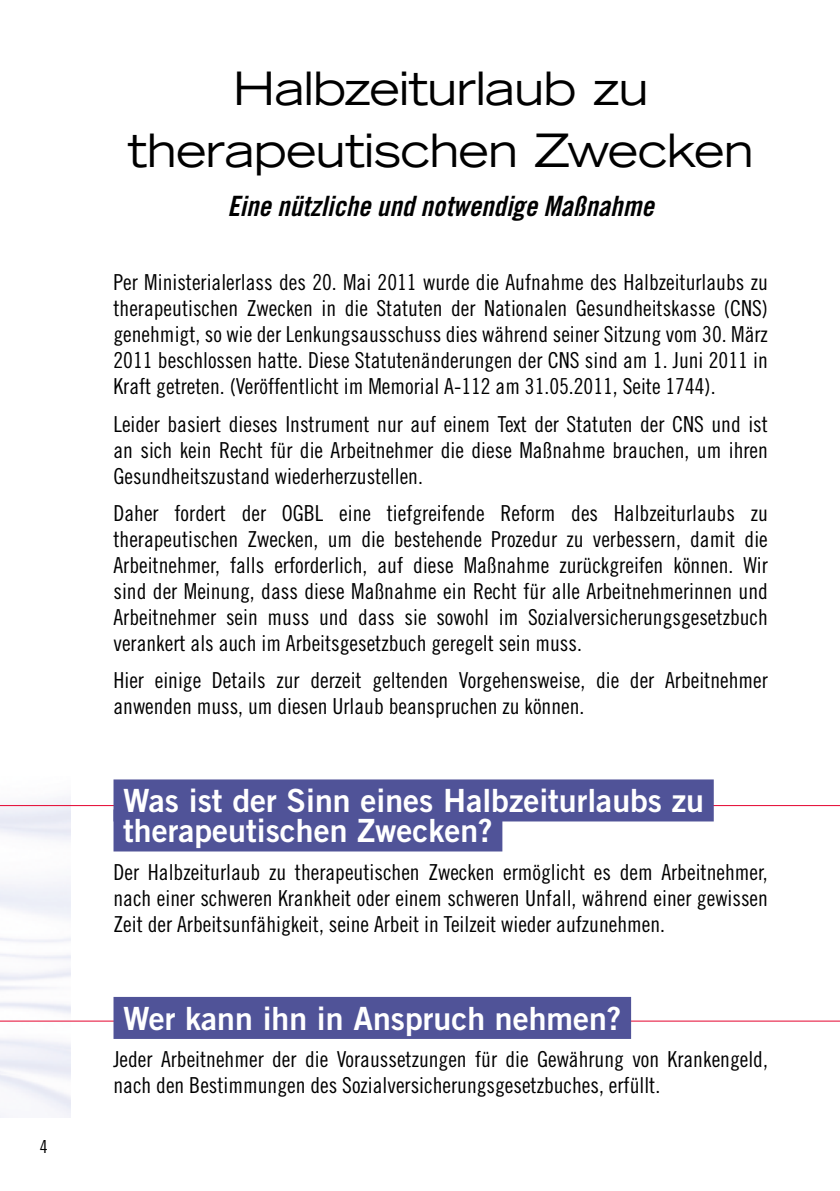
<style>
.page{position:relative;width:840px;height:1191px;background:#fff}
.page>*{position:absolute;margin:0;border:0;box-sizing:border-box;transform-origin:0 0}
.t1{font:expanded 46px/61.4px "Trade Gothic LT Std";letter-spacing:-.02em;color:#000;text-align:center}
.t2{font:32px/30px "Trade Gothic LT Std Bd 2";color:#fff}
.t3{font:28px "Trade Gothic LT Std Bd Cn 20 Obl";color:#000}
.t4{font:22px/26px "Trade Gothic LT Std Cn 18";color:#000;text-align:justify}
.t5{font:18px "Trade Gothic LT Std Cn 18";color:#000}
</style>
<div class="page">
<img style="left:0;top:797px;width:71px;height:320px">
<hr style="left:0;top:1020px;width:839px;height:1px;background:#e4032e">
<hr style="left:0;top:805px;width:839px;height:1px;background:#e4032e">
<div style="left:113px;top:779px;width:600px;height:42px;background:#505398"></div>
<div style="left:113px;top:809px;width:389px;height:42px;background:#505398"></div>
<div style="left:113px;top:997px;width:517px;height:42px;background:#505398"></div>
<p class="t5" style="left:40px;top:1135px;width:9px">4</p>
<h1 class="t1" style="left:128px;top:57px;width:627px">Halbzeiturlaub zu therapeutischen Zwecken</h1>
<p class="t3" style="left:227px;top:188px;width:427px">Eine nützliche und notwendige Maßnahme</p>
<p class="t4" style="left:113px;top:269px;width:655px">Per Ministerialerlass des 20. Mai 2011 wurde die Aufnahme des Halbzeiturlaubs zu therapeutischen Zwecken in die Statuten der Nationalen Gesundheitskasse (CNS) genehmigt, so wie der Lenkungsausschuss dies während seiner Sitzung vom 30. März 2011 beschlossen hatte. Diese Statutenänderungen der CNS sind am 1. Juni 2011 in Kraft getreten. (Veröffentlicht im Memorial A-112 am 31.05.2011, Seite 1744).</p>
<p class="t4" style="left:113px;top:410px;width:655px">Leider basiert dieses Instrument nur auf einem Text der Statuten der CNS und ist an sich kein Recht für die Arbeitnehmer die diese Maßnahme brauchen, um ihren Gesundheitszustand wiederherzustellen.</p>
<p class="t4" style="left:113px;top:500px;width:655px">Daher fordert der OGBL eine tiefgreifende Reform des Halbzeiturlaubs zu therapeutischen Zwecken, um die bestehende Prozedur zu verbessern, damit die Arbeitnehmer, falls erforderlich, auf diese Maßnahme zurückgreifen können. Wir sind der Meinung, dass diese Maßnahme ein Recht für alle Arbeitnehmerinnen und Arbeitnehmer sein muss und dass sie sowohl im Sozialversicherungsgesetzbuch verankert als auch im Arbeitsgesetzbuch geregelt sein muss.</p>
<p class="t4" style="left:113px;top:667px;width:655px">Hier einige Details zur derzeit geltenden Vorgehensweise, die der Arbeitnehmer anwenden muss, um diesen Urlaub beanspruchen zu können.</p>
<h2 class="t2" style="left:123px;top:785px;width:582px">Was ist der Sinn eines Halbzeiturlaubs zu therapeutischen Zwecken?</h2>
<p class="t4" style="left:113px;top:858px;width:655px">Der Halbzeiturlaub zu therapeutischen Zwecken ermöglicht es dem Arbeitnehmer, nach einer schweren Krankheit oder einem schweren Unfall, während einer gewissen Zeit der Arbeitsunfähigkeit, seine Arbeit in Teilzeit wieder aufzunehmen.</p>
<h2 class="t2" style="left:123px;top:1003px;width:499px">Wer kann ihn in Anspruch nehmen?</h2>
<p class="t4" style="left:113px;top:1046px;width:655px">Jeder Arbeitnehmer der die Voraussetzungen für die Gewährung von Krankengeld, nach den Bestimmungen des Sozialversicherungsgesetzbuches, erfüllt.</p>
</div>
